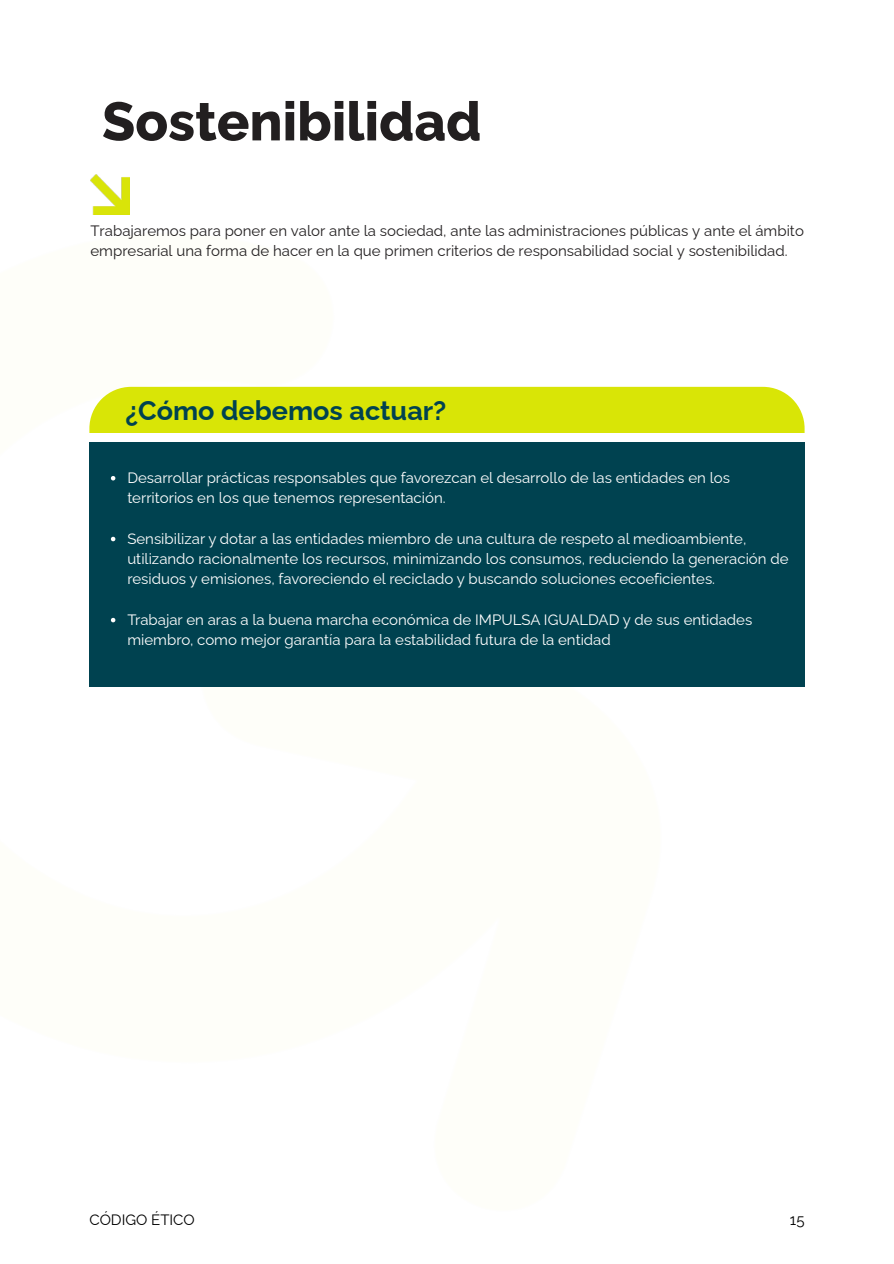
<style>
.page{position:relative;width:894px;height:1264px;background:#fff}
.page>*{position:absolute;margin:0;border:0;box-sizing:border-box;transform-origin:0 0}
.t1{font:800 54px "Raleway";color:#221f20}
.t2{font:700 27px "Raleway";color:#004250}
.t3{font:15px/20.2px "Raleway";color:#fff}
.t4{font:15px/20.2px "Raleway";color:#221f20}
.t5{font:15px "Raleway";color:#000}
</style>
<div class="page">
<img style="left:90px;top:175px;width:40px;height:39px">
<div style="left:89px;top:387px;width:715px;height:46px;background:#d9e506"></div>
<div style="left:89px;top:443px;width:715px;height:244px;background:#004250"></div>
<svg style="left:111px;top:476px;width:4px;height:4px"></svg>
<svg style="left:111px;top:537px;width:4px;height:4px"></svg>
<svg style="left:111px;top:618px;width:4px;height:4px"></svg>
<h1 class="t1" style="left:102px;top:90px;width:381px">Sostenibilidad</h1>
<p class="t4" style="left:90px;top:220px;width:714px">Trabajaremos para poner en valor ante la sociedad, ante las administraciones públicas y ante el ámbito empresarial una forma de hacer en la que primen criterios de responsabilidad social y sostenibilidad.</p>
<h2 class="t2" style="left:126px;top:394px;width:322px">¿Cómo debemos actuar?</h2>
<p class="t3" style="left:127px;top:467px;width:604px">Desarrollar prácticas responsables que favorezcan el desarrollo de las entidades en los territorios en los que tenemos representación.</p>
<p class="t3" style="left:127px;top:528px;width:662px">Sensibilizar y dotar a las entidades miembro de una cultura de respeto al medioambiente, utilizando racionalmente los recursos, minimizando los consumos, reduciendo la generación de residuos y emisiones, favoreciendo el reciclado y buscando soluciones ecoeficientes.</p>
<p class="t3" style="left:127px;top:609px;width:626px">Trabajar en aras a la buena marcha económica de IMPULSA IGUALDAD y de sus entidades miembro, como mejor garantía para la estabilidad futura de la entidad</p>
<p class="t5" style="left:89px;top:1210px;width:107px">CÓDIGO ÉTICO</p>
<p class="t5" style="left:789px;top:1210px;width:16px">15</p>
</div>
